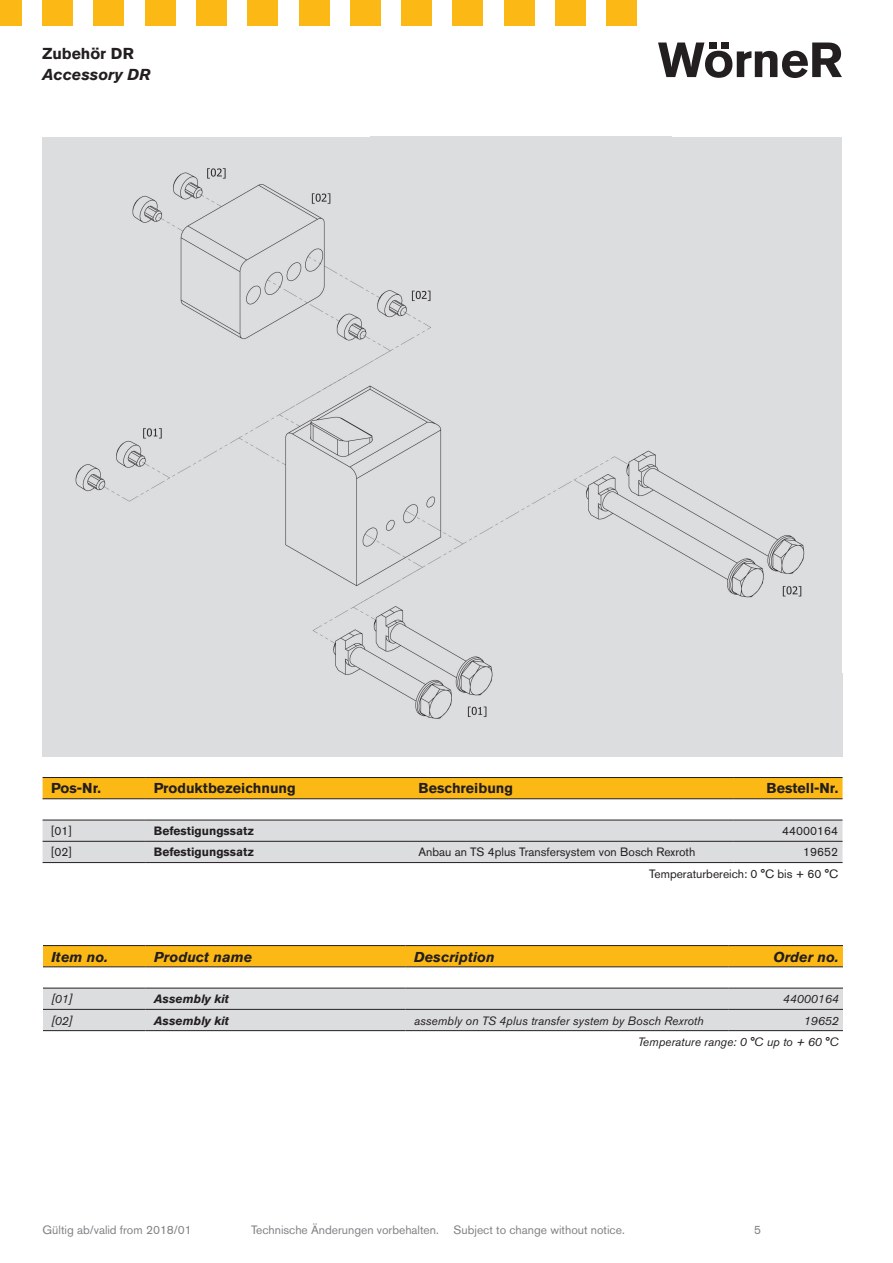
<style>
.page{position:relative;width:893px;height:1263px;background:#fff}
.page>*{position:absolute;margin:0;border:0;box-sizing:border-box;transform-origin:0 0}
.Zeichnungen_Head{font:italic 700 15.75px "Akzidenz Grotesk BE";color:#231f20}
.Zeichnungen_Head-2{font:700 15.75px "Akzidenz Grotesk BE";color:#231f20}
.Tabelle-head-Zubehör{font:700 14.25px "Akzidenz Grotesk BE";color:#231f20}
.Tabelle-head-Zubehör-2{font:italic 700 14.25px "Akzidenz Grotesk BE";color:#231f20}
.t1{font:12px "Akzidenz Grotesk BE";color:#808285}
.Tabelle_GS_links{font:12px "Akzidenz Grotesk BE";color:#231f20}
.Tabelle_GS_links-2{font:italic 12px "Akzidenz Grotesk BE";color:#231f20}
.Tabelle_GS_links-3{font:700 12px "Akzidenz Grotesk BE";color:#231f20}
.Tabelle_GS_links-4{font:italic 700 12px "Akzidenz Grotesk BE";color:#231f20}
.Tabelle_GS_rechts{font:italic 12px "Akzidenz Grotesk BE";color:#231f20}
.Tabelle_GS_rechts-2{font:12px "Akzidenz Grotesk BE";color:#231f20}
</style>
<div class="page">
<svg style="left:658px;top:43px;width:184px;height:35px"></svg>
<div style="left:0;top:0;width:21px;height:26px;background:#fcb814"></div>
<div style="left:43px;top:0;width:30px;height:26px;background:#fcb814"></div>
<div style="left:94px;top:0;width:30px;height:26px;background:#fcb814"></div>
<div style="left:145px;top:0;width:30px;height:26px;background:#fcb814"></div>
<div style="left:196px;top:0;width:30px;height:26px;background:#fcb814"></div>
<div style="left:248px;top:0;width:30px;height:26px;background:#fcb814"></div>
<div style="left:299px;top:0;width:30px;height:26px;background:#fcb814"></div>
<div style="left:350px;top:0;width:30px;height:26px;background:#fcb814"></div>
<div style="left:402px;top:0;width:30px;height:26px;background:#fcb814"></div>
<div style="left:453px;top:0;width:30px;height:26px;background:#fcb814"></div>
<div style="left:504px;top:0;width:30px;height:26px;background:#fcb814"></div>
<div style="left:555px;top:0;width:30px;height:26px;background:#fcb814"></div>
<div style="left:607px;top:0;width:30px;height:26px;background:#fcb814"></div>
<div style="left:43px;top:137px;width:799px;height:619px;background:#dcdddf"></div>
<div style="left:43px;top:778px;width:799px;height:20px;background:#fcb814"></div>
<div style="left:43px;top:821px;width:799px;height:41px;background:#dcdddf"></div>
<hr style="left:43px;top:777px;width:102px;height:1px;background:#231f20">
<hr style="left:145px;top:777px;width:265px;height:1px;background:#231f20">
<hr style="left:410px;top:777px;width:323px;height:1px;background:#231f20">
<hr style="left:733px;top:777px;width:109px;height:1px;background:#231f20">
<hr style="left:43px;top:798px;width:102px;height:1px;background:#231f20">
<hr style="left:145px;top:798px;width:265px;height:1px;background:#231f20">
<hr style="left:410px;top:798px;width:323px;height:1px;background:#231f20">
<hr style="left:733px;top:798px;width:109px;height:1px;background:#231f20">
<hr style="left:43px;top:820px;width:102px;height:1px;background:#231f20">
<hr style="left:145px;top:820px;width:265px;height:1px;background:#231f20">
<hr style="left:410px;top:820px;width:323px;height:1px;background:#231f20">
<hr style="left:733px;top:820px;width:109px;height:1px;background:#231f20">
<hr style="left:43px;top:841px;width:102px;height:1px;background:#231f20">
<hr style="left:145px;top:841px;width:265px;height:1px;background:#231f20">
<hr style="left:410px;top:841px;width:323px;height:1px;background:#231f20">
<hr style="left:733px;top:841px;width:109px;height:1px;background:#231f20">
<hr style="left:43px;top:862px;width:102px;height:1px;background:#231f20">
<hr style="left:145px;top:862px;width:265px;height:1px;background:#231f20">
<hr style="left:410px;top:862px;width:323px;height:1px;background:#231f20">
<hr style="left:733px;top:862px;width:109px;height:1px;background:#231f20">
<div style="left:541px;top:673px;width:301px;height:83px;background:#dcdddf"></div>
<div style="left:370px;top:137px;width:301px;height:13px;background:#dcdddf"></div>
<svg style="left:43px;top:946px;width:800px;height:84px"></svg>
<hr style="left:43px;top:945px;width:103px;height:1px;background:#231f20">
<hr style="left:146px;top:945px;width:259px;height:1px;background:#231f20">
<hr style="left:405px;top:945px;width:324px;height:1px;background:#231f20">
<hr style="left:729px;top:945px;width:114px;height:1px;background:#231f20">
<hr style="left:43px;top:966px;width:103px;height:1px;background:#231f20">
<hr style="left:146px;top:966px;width:259px;height:1px;background:#231f20">
<hr style="left:405px;top:966px;width:324px;height:1px;background:#231f20">
<hr style="left:729px;top:966px;width:114px;height:1px;background:#231f20">
<hr style="left:43px;top:988px;width:103px;height:1px;background:#231f20">
<hr style="left:146px;top:988px;width:259px;height:1px;background:#231f20">
<hr style="left:405px;top:988px;width:324px;height:1px;background:#231f20">
<hr style="left:729px;top:988px;width:114px;height:1px;background:#231f20">
<hr style="left:43px;top:1009px;width:103px;height:1px;background:#231f20">
<hr style="left:146px;top:1009px;width:259px;height:1px;background:#231f20">
<hr style="left:405px;top:1009px;width:324px;height:1px;background:#231f20">
<hr style="left:729px;top:1009px;width:114px;height:1px;background:#231f20">
<hr style="left:43px;top:1030px;width:103px;height:1px;background:#231f20">
<hr style="left:146px;top:1030px;width:259px;height:1px;background:#231f20">
<hr style="left:405px;top:1030px;width:324px;height:1px;background:#231f20">
<hr style="left:729px;top:1030px;width:114px;height:1px;background:#231f20">
<p class="Zeichnungen_Head-2" style="left:43px;top:44px;width:93px">Zubehör DR</p>
<p class="Zeichnungen_Head" style="left:43px;top:65px;width:110px">Accessory DR</p>
<p class="Tabelle-head-Zubehör" style="left:51px;top:780px;width:51px">Pos-Nr.</p>
<p class="Tabelle-head-Zubehör" style="left:154px;top:780px;width:144px">Produktbezeichnung</p>
<p class="Tabelle-head-Zubehör" style="left:418px;top:780px;width:96px">Beschreibung</p>
<p class="Tabelle-head-Zubehör" style="left:766px;top:780px;width:73px">Bestell-Nr.</p>
<p class="Tabelle_GS_links" style="left:51px;top:824px;width:22px">[01]</p>
<p class="Tabelle_GS_links-3" style="left:154px;top:824px;width:102px">Befestigungssatz</p>
<p class="Tabelle_GS_rechts-2" style="left:782px;top:824px;width:57px">44000164</p>
<p class="Tabelle_GS_links" style="left:51px;top:845px;width:22px">[02]</p>
<p class="Tabelle_GS_links-3" style="left:154px;top:845px;width:102px">Befestigungssatz</p>
<p class="Tabelle_GS_links" style="left:418px;top:845px;width:278px">Anbau an TS 4plus Transfersystem von Bosch Rexroth</p>
<p class="Tabelle_GS_links" style="left:803px;top:845px;width:36px">19652</p>
<p class="Tabelle_GS_links" style="left:649px;top:866px;width:191px">Temperaturbereich: 0 °C bis + 60 °C</p>
<p class="Tabelle-head-Zubehör-2" style="left:52px;top:948px;width:58px">Item no.</p>
<p class="Tabelle-head-Zubehör-2" style="left:154px;top:948px;width:100px">Product name</p>
<p class="Tabelle-head-Zubehör-2" style="left:414px;top:948px;width:82px">Description</p>
<p class="Tabelle-head-Zubehör-2" style="left:773px;top:948px;width:67px">Order no.</p>
<p class="Tabelle_GS_links-2" style="left:52px;top:992px;width:22px">[01]</p>
<p class="Tabelle_GS_links-4" style="left:154px;top:992px;width:77px">Assembly kit</p>
<p class="Tabelle_GS_rechts" style="left:783px;top:992px;width:57px">44000164</p>
<p class="Tabelle_GS_links-2" style="left:52px;top:1013px;width:22px">[02]</p>
<p class="Tabelle_GS_links-4" style="left:154px;top:1013px;width:77px">Assembly kit</p>
<p class="Tabelle_GS_links-2" style="left:414px;top:1013px;width:291px">assembly on TS 4plus transfer system by Bosch Rexroth</p>
<p class="Tabelle_GS_rechts" style="left:804px;top:1013px;width:36px">19652</p>
<p class="Tabelle_GS_links-2" style="left:638px;top:1034px;width:203px">Temperature range: 0 °C up to + 60 °C</p>
<p class="t1" style="left:43px;top:1222px;width:151px">Gültig ab/valid from 2018/01</p>
<p class="t1" style="left:251px;top:1222px;width:375px">Technische Änderungen vorbehalten. Subject to change without notice.</p>
<p class="t1" style="left:754px;top:1222px;width:8px">5</p>
</div>
